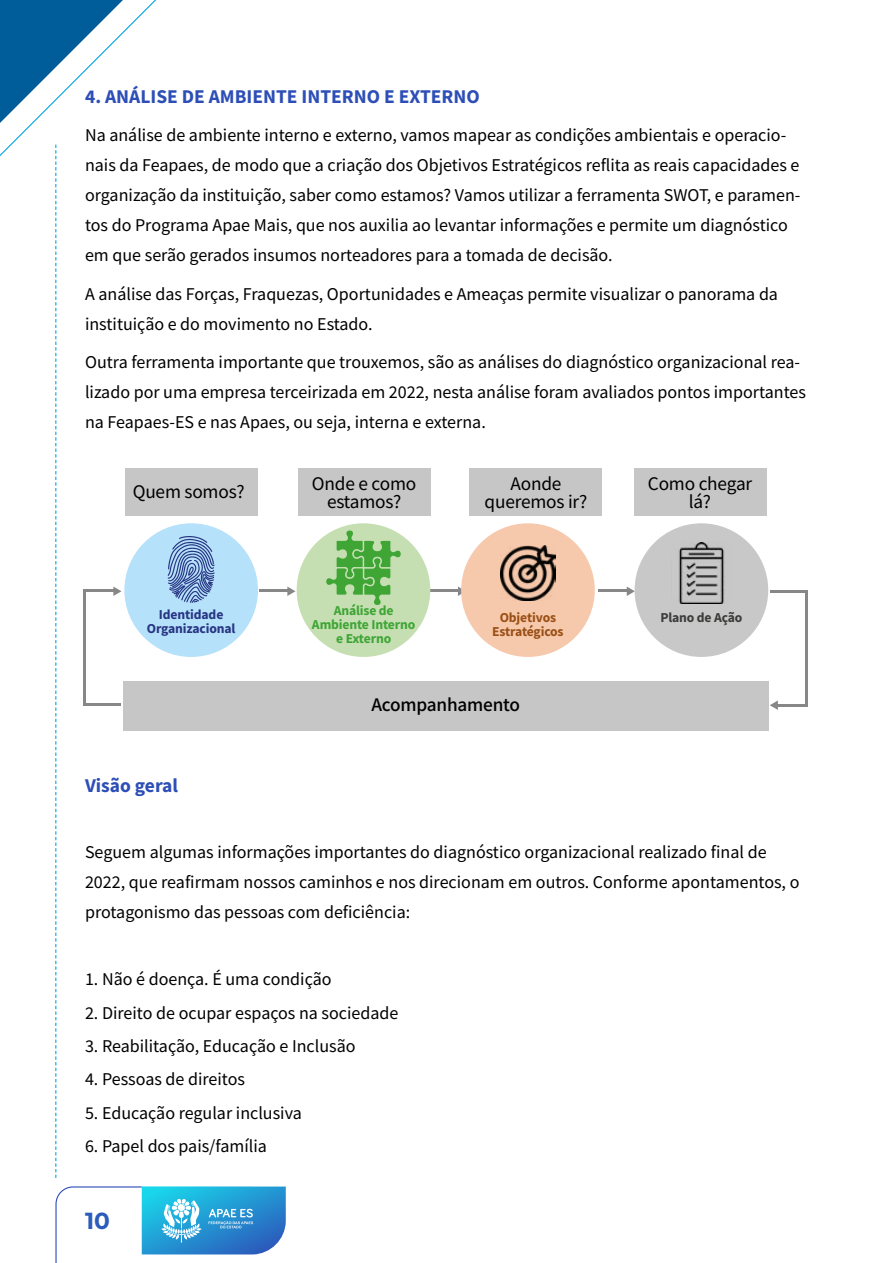
<style>
.page{position:relative;width:893px;height:1263px;background:#fff}
.page>*{position:absolute;margin:0;border:0;box-sizing:border-box;transform-origin:0 0}
.t1{font:700 23.25px "Montserrat";color:#2b5cbc}
.t2{font:700 19.5px "Mada";color:#2d4eb7}
.t3{font:19.35px/17.7px "Mada";letter-spacing:-.01em;color:#000;text-align:center}
.t4{font:500 19.35px "Mada";letter-spacing:-.01em;color:#000}
.t5{font:18px/30px "Mada";color:#000}
.t6{font:700 13.65px/13.6px "Mada";letter-spacing:-.01em;color:#3fa535;text-align:center}
.t7{font:700 13.65px/13.6px "Mada";letter-spacing:-.01em;color:#283583;text-align:center}
.t8{font:700 13.65px/13.6px "Mada";letter-spacing:-.015em;color:#9a5016;text-align:center}
.t9{font:700 13.65px "Mada";letter-spacing:-.01em;color:#3c3c3b}
</style>
<div class="page">
<svg style="left:55px;top:1186px;width:231px;height:77px"></svg>
<div style="left:125px;top:468px;width:133px;height:47px;background:#c6c6c6"></div>
<div style="left:298px;top:468px;width:132px;height:47px;background:#c6c6c6"></div>
<div style="left:123px;top:681px;width:645px;height:50px;background:#c6c6c6"></div>
<div style="left:470px;top:468px;width:132px;height:47px;background:#c6c6c6"></div>
<div style="left:634px;top:468px;width:132px;height:47px;background:#c6c6c6"></div>
<svg style="left:287px;top:586px;width:9px;height:10px"></svg>
<hr style="left:259px;top:589px;width:30px;height:3px;background:#878787">
<svg style="left:458px;top:586px;width:3px;height:10px"></svg>
<hr style="left:430px;top:589px;width:29px;height:3px;background:#878787">
<svg style="left:627px;top:586px;width:8px;height:10px"></svg>
<hr style="left:598px;top:589px;width:30px;height:3px;background:#878787">
<svg style="left:770px;top:700px;width:8px;height:10px"></svg>
<hr style="left:777px;top:704px;width:31px;height:3px;background:#878787">
<hr style="left:770px;top:590px;width:38px;height:3px;background:#878787">
<hr style="left:805px;top:590px;width:3px;height:117px;background:#878787">
<div style="left:124px;top:523px;width:134px;height:134px;background:#b5e1fa;border-radius:50%"></div>
<div style="left:297px;top:523px;width:133px;height:134px;background:#c5dfb3;border-radius:50%"></div>
<div style="left:461px;top:523px;width:134px;height:134px;background:#f7c9ac;border-radius:50%"></div>
<div style="left:635px;top:523px;width:133px;height:134px;background:#c8c8c8;border-radius:50%"></div>
<svg style="left:0;top:0;width:215px;height:1178px"></svg>
<svg style="left:324px;top:528px;width:79px;height:77px"></svg>
<img style="left:500px;top:545px;width:55px;height:55px">
<img style="left:678px;top:542px;width:47px;height:61px">
<p class="t2" style="left:85px;top:85px;width:396px">4. ANÁLISE DE AMBIENTE INTERNO E EXTERNO</p>
<p class="t5" style="left:85px;top:121px;width:717px">Na análise de ambiente interno e externo, vamos mapear as condições ambientais e operacio&shy;nais da Feapaes, de modo que a criação dos Objetivos Estratégicos reflita as reais capacidades e organização da instituição, saber como estamos? Vamos utilizar a ferramenta SWOT, e paramen&shy;tos do Programa Apae Mais, que nos auxilia ao levantar informações e permite um diagnóstico em que serão gerados insumos norteadores para a tomada de decisão.</p>
<p class="t5" style="left:85px;top:279px;width:694px">A análise das Forças, Fraquezas, Oportunidades e Ameaças permite visualizar o panorama da instituição e do movimento no Estado.</p>
<p class="t5" style="left:85px;top:348px;width:722px">Outra ferramenta importante que trouxemos, são as análises do diagnóstico organizacional rea&shy;lizado por uma empresa terceirizada em 2022, nesta análise foram avaliados pontos importantes na Feapaes-ES e nas Apaes, ou seja, interna e externa.</p>
<p class="t3" style="left:133px;top:483px;width:113px">Quem somos?</p>
<p class="t3" style="left:312px;top:476px;width:106px">Onde e como estamos?</p>
<p class="t3" style="left:485px;top:476px;width:104px">Aonde queremos ir?</p>
<p class="t3" style="left:648px;top:476px;width:106px">Como chegar lá?</p>
<p class="t7" style="left:147px;top:609px;width:90px">Identidade<br>Organizacional</p>
<p class="t6" style="left:312px;top:605px;width:105px">Análise de<br>Ambiente Interno e Externo</p>
<p class="t8" style="left:492px;top:612px;width:73px">Objetivos<br>Estratégicos</p>
<p class="t9" style="left:660px;top:610px;width:84px">Plano de Ação</p>
<p class="t2" style="left:85px;top:774px;width:95px">Visão geral</p>
<p class="t4" style="left:371px;top:694px;width:150px">Acompanhamento</p>
<p class="t5" style="left:85px;top:838px;width:716px">Seguem algumas informações importantes do diagnóstico organizacional realizado final de<br>2022, que reafirmam nossos caminhos e nos direcionam em outros. Conforme apontamentos, o protagonismo das pessoas com deficiência:</p>
<p class="t5" style="left:85px;top:965px;width:248px">1. Não é doença. É uma condição</p>
<p class="t5" style="left:85px;top:998px;width:315px">2. Direito de ocupar espaços na sociedade</p>
<p class="t5" style="left:85px;top:1032px;width:272px">3. Reabilitação, Educação e Inclusão</p>
<p class="t5" style="left:85px;top:1065px;width:161px">4. Pessoas de direitos</p>
<p class="t5" style="left:85px;top:1098px;width:218px">5. Educação regular inclusiva</p>
<p class="t5" style="left:85px;top:1132px;width:183px">6. Papel dos pais/família</p>
<p class="t1" style="left:85px;top:1204px;width:26px">10</p>
</div>
